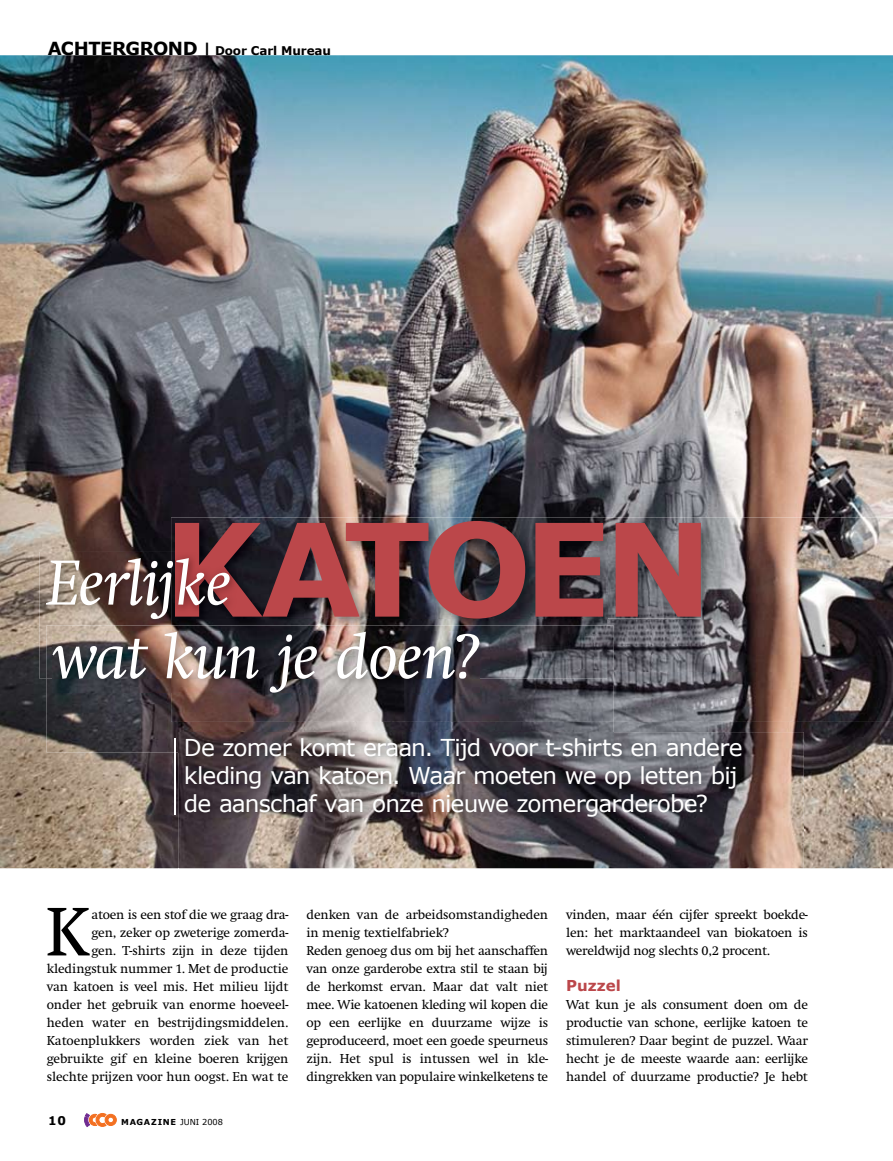
<style>
.page{position:relative;width:893px;height:1161px;background:#fff}
.page>*{position:absolute;margin:0;border:0;box-sizing:border-box;transform-origin:0 0}
.t1{font:700 128.85px "Verdana";letter-spacing:-.065em;color:#bb474a}
.t2{font:71.25px "Swift EF";color:#000}
.t3{font:italic 66px "Swift EF";letter-spacing:-.025em;color:#fff}
.t4{font:23.25px/27.9px "Verdana";letter-spacing:-.04em;color:#fff}
.t5{font:700 15px "Verdana";color:#bb474a}
.t6{font:13.5px/18px "Swift EF";letter-spacing:-.015em;color:#000;text-align:justify}
.t7{font:700 12px "Verdana";letter-spacing:-.01em;color:#000}
.t8{font:700 8.25px "Verdana";letter-spacing:.085em;color:#000}
.s1{font-size:18px}
.s2{font-weight:400}
</style>
<div class="page">
<svg style="left:85px;top:1113px;width:31px;height:13px"></svg>
<img style="left:0;top:55px;width:893px;height:813px">
<img style="left:46px;top:679px;width:568px;height:73px">
<img style="left:52px;top:679px;width:119px;height:14px">
<img style="left:171px;top:517px;width:722px;height:51px">
<img style="left:607px;top:568px;width:286px;height:154px">
<img style="left:171px;top:625px;width:443px;height:97px">
<img style="left:171px;top:679px;width:308px;height:14px">
<img style="left:175px;top:521px;width:526px;height:97px">
<hr style="left:174px;top:738px;width:2px;height:76px;background:#fff">
<img style="left:179px;top:732px;width:625px;height:137px">
<img style="left:179px;top:732px;width:435px;height:20px">
<img style="left:40px;top:552px;width:567px;height:127px">
<img style="left:46px;top:625px;width:125px;height:54px">
<img style="left:175px;top:552px;width:432px;height:66px">
<p class="t7" style="left:48px;top:43px;width:285px"><span class="s1">ACHTERGROND</span> <sup>|</sup> Door Carl Mureau</p>
<h1 class="t1" style="left:163px;top:486px;width:551px">KATOEN</h1>
<h3 class="t3" style="left:47px;top:547px;width:186px">Eerlijke</h3>
<h3 class="t4" style="left:184px;top:734px;width:560px">De zomer komt eraan. Tijd voor t-shirts en andere kleding van katoen. Waar moeten we op letten bij de aanschaf van onze nieuwe zomergarderobe?</h3>
<h2 class="t2" style="left:46px;top:894px;width:44px">K</h2>
<p class="t6" style="left:47px;top:906px;width:243px;text-align:right">atoen is een stof die we graag dra-<br>gen, zeker op zweterige zomerda-<br>gen. T-shirts zijn in deze tijden kledingstuk nummer 1. Met de productie van katoen is veel mis. Het milieu lijdt onder het gebruik van enorme hoeveel&shy;heden water en bestrijdingsmiddelen.<br>Katoenplukkers worden ziek van het gebruikte gif en kleine boeren krijgen slechte prijzen voor hun oogst. En wat te</p>
<p class="t6" style="left:306px;top:906px;width:243px;text-align:left">denken van de arbeidsomstandigheden in menig textielfabriek?<br>Reden genoeg dus om bij het aanschaffen van onze garderobe extra stil te staan bij de herkomst ervan. Maar dat valt niet mee. Wie katoenen kleding wil kopen die op een eerlijke en duurzame wijze is geproduceerd, moet een goede speurneus zijn. Het spul is intussen wel in kle&shy;dingrekken van populaire winkelketens te</p>
<p class="t6" style="left:566px;top:906px;width:243px">vinden, maar één cijfer spreekt boekde&shy;len: het marktaandeel van biokatoen is wereldwijd nog slechts 0,2 procent.</p>
<p class="t5" style="left:566px;top:976px;width:56px">Puzzel</p>
<p class="t6" style="left:566px;top:996px;width:243px">Wat kun je als consument doen om de productie van schone, eerlijke katoen te stimuleren? Daar begint de puzzel. Waar hecht je de meeste waarde aan: eerlijke handel of duurzame productie? Je hebt</p>
<p class="t7" style="left:48px;top:1113px;width:19px">10</p>
<p class="t8" style="left:121px;top:1117px;width:103px">MAGAZINE <span class="s2">JUNI 2008</span></p>
</div>
